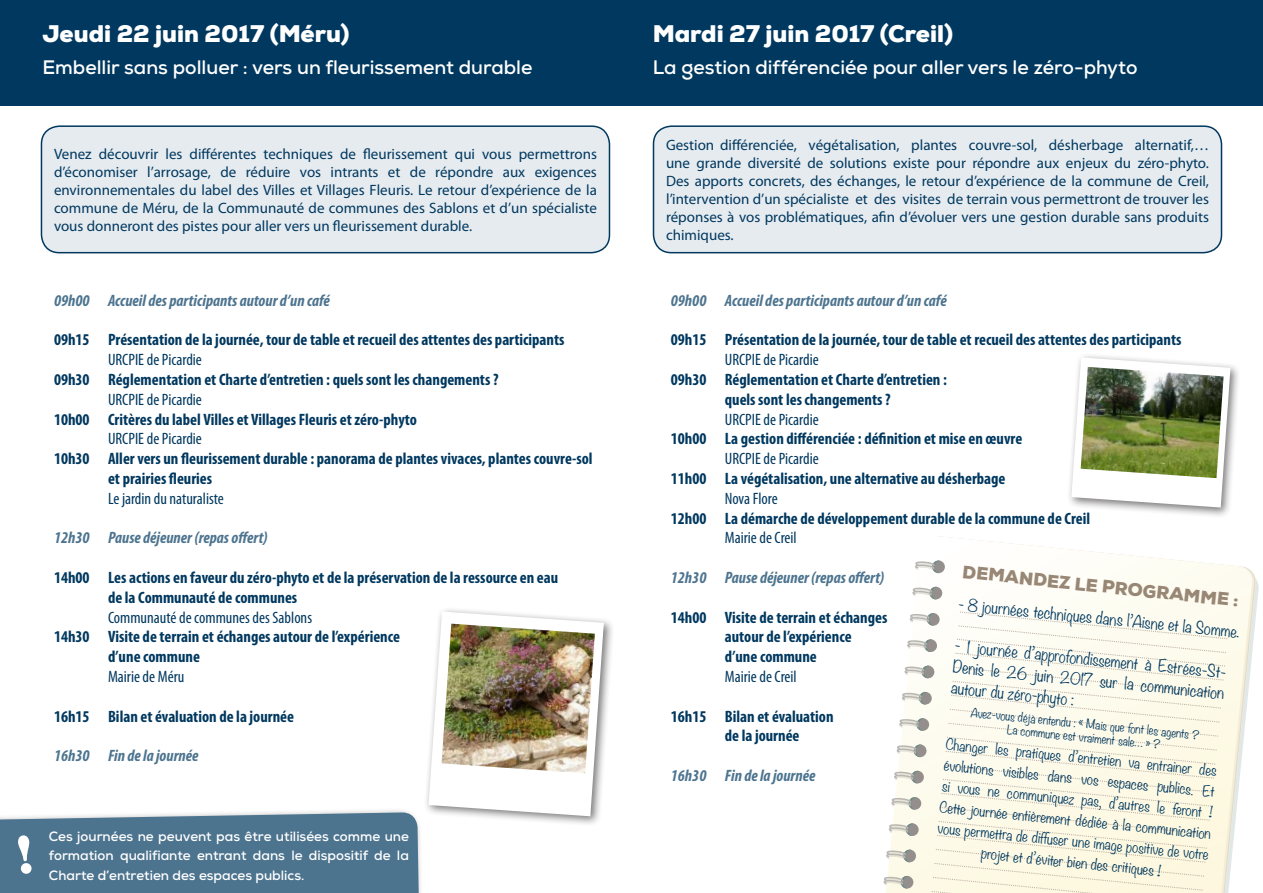
<style>
.page{position:relative;width:1263px;height:893px;background:#fff}
.page>*{position:absolute;margin:0;border:0;box-sizing:border-box;transform-origin:0 0}
.t1{font:900 24px "Nexa";color:#fff}
.t2{font:700 19.5px "Nexa";color:#fff}
.t3{font:900 18px "Nexa";color:#998775}
.t4{font:700 condensed 16.5px/19.8px "Myriad Pro";color:#00385f}
.t5{font:condensed 16.5px "Myriad Pro";color:#00385f}
.t6{font:italic 700 condensed 16.5px "Myriad Pro";color:#4d748f}
.t7{font:15px/18px "Myriad Pro";color:#00385f;text-align:justify}
.t8{font:300 15px/21.3px "Noteworthy";color:#00385f}
.t9{font:300 13.5px/21px "Noteworthy";color:#00385f;text-align:center}
.t10{font:700 13.5px/19.5px "Nexa";color:#fff}
.t11{font:300 11.25px/13.5px "Noteworthy";color:#00385f;text-align:center}
</style>
<div class="page">
<svg style="left:938px;top:536px;width:317px;height:357px"></svg>
<div style="left:41px;top:126px;width:568px;height:127px;background:#e6ebef;border-radius:18px"></div>
<div style="left:41px;top:125px;width:569px;height:128px;border:2px solid #00385f;border-radius:18px"></div>
<div style="left:653px;top:126px;width:568px;height:127px;background:#e6ebef;border-radius:18px"></div>
<div style="left:653px;top:125px;width:569px;height:128px;border:2px solid #00385f;border-radius:18px"></div>
<div style="left:0;top:0;width:1263px;height:105px;background:#00385f"></div>
<div style="left:0;top:807px;width:424px;height:86px;background:#231f20;opacity:.6"></div>
<div style="left:423px;top:606px;width:191px;height:221px;background:#231f20;opacity:.6"></div>
<svg style="left:428px;top:611px;width:176px;height:205px"></svg>
<div style="left:1066px;top:352px;width:174px;height:166px;background:#231f20;opacity:.6"></div>
<svg style="left:1071px;top:357px;width:159px;height:150px"></svg>
<img style="left:1081px;top:367px;width:142px;height:111px">
<img style="left:442px;top:624px;width:153px;height:149px">
<svg style="left:883px;top:550px;width:344px;height:343px"></svg>
<div style="left:0;top:812px;width:419px;height:81px;background:#4d748f"></div>
<h1 class="t1" style="left:43px;top:18px;width:308px">Jeudi 22 juin 2017 (Méru)</h1>
<p class="t2" style="left:43px;top:54px;width:491px">Embellir sans polluer : vers un fleurissement durable</p>
<h1 class="t1" style="left:653px;top:18px;width:302px">Mardi 27 juin 2017 (Creil)</h1>
<p class="t2" style="left:653px;top:54px;width:486px">La gestion différenciée pour aller vers le zéro-phyto</p>
<p class="t7" style="left:54px;top:145px;width:544px">Venez découvrir les différentes techniques de fleurissement qui vous permettrons d’économiser l’arrosage, de réduire vos intrants et de répondre aux exigences environnementales du label des Villes et Villages Fleuris. Le retour d’expérience de la commune de Méru, de la Communauté de communes des Sablons et d’un spécialiste vous donneront des pistes pour aller vers un fleurissement durable.</p>
<p class="t7" style="left:666px;top:136px;width:544px">Gestion différenciée, végétalisation, plantes couvre-sol, désherbage alternatif,… une grande diversité de solutions existe pour répondre aux enjeux du zéro-phyto.<br>Des apports concrets, des échanges, le retour d’expérience de la commune de Creil, l’intervention d’un spécialiste et des visites de terrain vous permettront de trouver les réponses à vos problématiques, afin d’évoluer vers une gestion durable sans produits chimiques.</p>
<p class="t6" style="left:54px;top:290px;width:277px">09h00 Accueil des participants autour d’un café</p>
<p class="t4" style="left:54px;top:330px;width:512px">09h15 Présentation de la journée, tour de table et recueil des attentes des participants</p>
<p class="t5" style="left:108px;top:350px;width:95px">URCPIE de Picardie</p>
<p class="t4" style="left:54px;top:369px;width:446px">09h30 Réglementation et Charte d’entretien : quels sont les changements ?</p>
<p class="t5" style="left:108px;top:389px;width:95px">URCPIE de Picardie</p>
<p class="t4" style="left:54px;top:409px;width:364px">10h00 Critères du label Villes et Villages Fleuris et zéro-phyto</p>
<p class="t5" style="left:108px;top:429px;width:95px">URCPIE de Picardie</p>
<p class="t4" style="left:108px;top:448px;width:486px;text-indent:-54px">10h30 Aller vers un fleurissement durable : panorama de plantes vivaces, plantes couvre-sol et prairies fleuries</p>
<p class="t5" style="left:108px;top:488px;width:117px">Le jardin du naturaliste</p>
<p class="t6" style="left:54px;top:528px;width:215px">12h30 Pause déjeuner(repas offert)</p>
<p class="t4" style="left:108px;top:567px;width:452px;text-indent:-54px">14h00 Les actions en faveur du zéro-phyto et de la préservation de la ressource en eau de la Communauté de communes</p>
<p class="t5" style="left:108px;top:607px;width:206px">Communauté de communes des Sablons</p>
<p class="t4" style="left:108px;top:627px;width:294px;text-indent:-54px">14h30 Visite de terrain et échanges autour de l’expérience d’une commune</p>
<p class="t5" style="left:108px;top:667px;width:78px">Mairie de Méru</p>
<p class="t4" style="left:54px;top:706px;width:242px">16h15 Bilan et évaluation de la journée</p>
<p class="t6" style="left:54px;top:745px;width:146px">16h30 Fin dela journée</p>
<p class="t10" style="left:49px;top:826px;width:362px">Ces journées ne peuvent pas être utilisées comme une formation qualifiante entrant dans le dispositif de la</p>
<p class="t10" style="left:49px;top:865px;width:257px">Charte d’entretien des espaces publics.</p>
<p class="t6" style="left:671px;top:290px;width:277px">09h00 Accueil des participants autour d’un café</p>
<p class="t4" style="left:671px;top:330px;width:512px">09h15 Présentation de la journée, tour de table et recueil des attentes des participants</p>
<p class="t5" style="left:725px;top:350px;width:95px">URCPIE de Picardie</p>
<p class="t4" style="left:671px;top:369px;width:278px;text-align:center">09h30 Réglementation et Charte d’entretien : quels sont les changements ?</p>
<p class="t5" style="left:725px;top:409px;width:95px">URCPIE de Picardie</p>
<p class="t4" style="left:671px;top:429px;width:353px">10h00 La gestion différenciée : définition et mise en œuvre</p>
<p class="t5" style="left:725px;top:449px;width:95px">URCPIE de Picardie</p>
<p class="t4" style="left:671px;top:468px;width:336px">11h00 La végétalisation, une alternative au désherbage</p>
<p class="t5" style="left:725px;top:488px;width:54px">Nova Flore</p>
<p class="t4" style="left:671px;top:508px;width:421px">12h00 La démarche de développement durable de la commune de Creil</p>
<p class="t5" style="left:725px;top:528px;width:73px">Mairie de Creil</p>
<p class="t6" style="left:671px;top:567px;width:215px">12h30 Pause déjeuner(repas offert)</p>
<p class="t4" style="left:725px;top:607px;width:164px;text-indent:-54px">14h00 Visite de terrain et échanges autour de l’expérience d’une commune</p>
<p class="t5" style="left:725px;top:667px;width:73px">Mairie de Creil</p>
<p class="t4" style="left:725px;top:706px;width:110px;text-indent:-54px">16h15 Bilan et évaluation de la journée</p>
<p class="t6" style="left:671px;top:765px;width:146px">16h30 Fin dela journée</p>
<p class="t3" style="left:964px;top:560px;width:279px;rotate:6deg">DEMANDEZ LE PROGRAMME :</p>
<p class="t8" style="left:960px;top:592px;width:284px;rotate:6deg">- 8 journées techniques dans l’Aisne et la Somme.</p>
<p class="t8" style="left:956px;top:634px;width:284px;rotate:6deg">- 1 journée d’approfondissement à Estrées-St-<br>Denis le 26 juin 2017 sur la communication autour du zéro-phyto :</p>
<p class="t9" style="left:947px;top:732px;width:274px;rotate:6deg">Changer les pratiques d’entretien va entrainer des évolutions visibles dans vos espaces publics. Et si vous ne communiquez pas, d’autres le feront !<br>Cette journée entièrement dédiée à la communication vous permettra de diffuser une image positive de votre projet et d’éviter bien des critiques !</p>
<p class="t11" style="left:972px;top:705px;width:231px;rotate:6deg">Avez-vous déjà entendu : « Mais que font les agents ?<br>La commune est vraiment sale… » ?</p>
</div>
